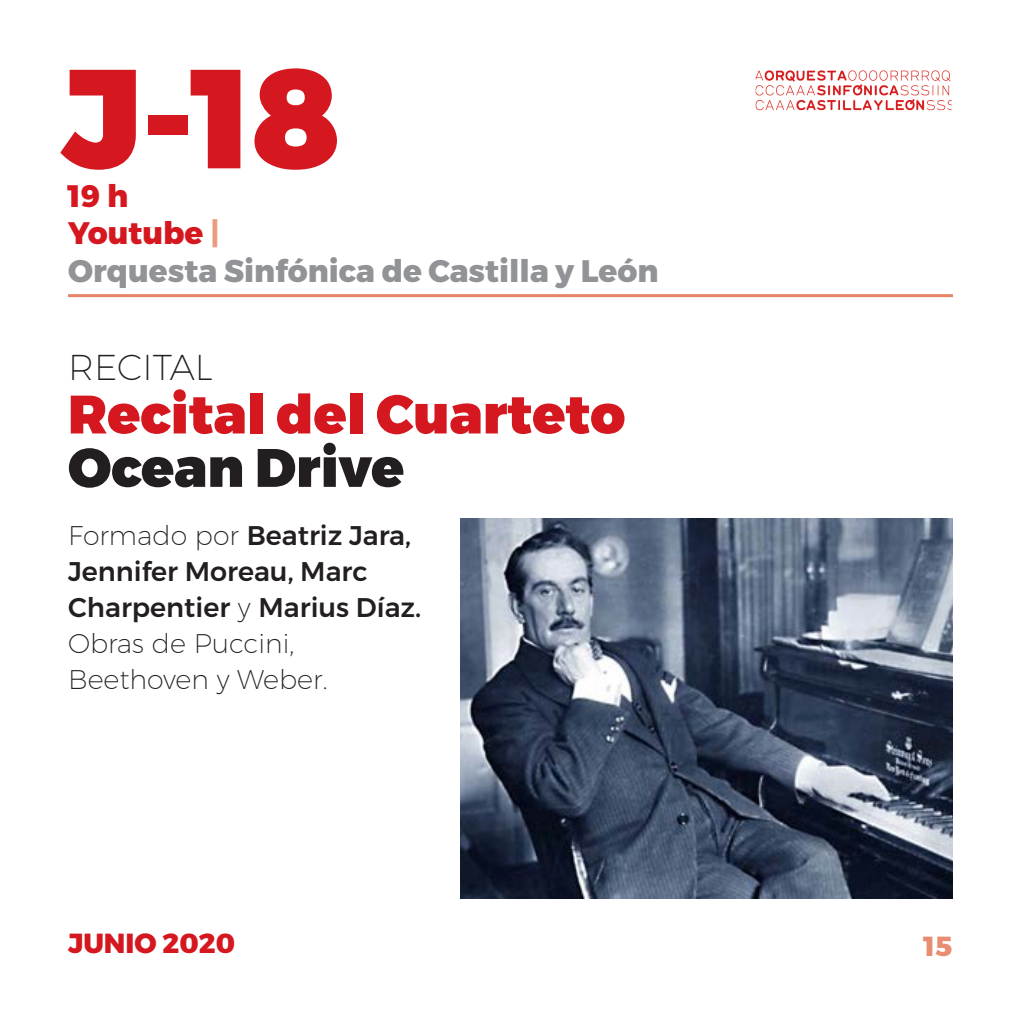
<style>
.page{position:relative;width:1021px;height:1021px;background:#fff}
.page>*{position:absolute;margin:0;border:0;box-sizing:border-box;transform-origin:0 0}
.t1{font:900 140.4px "Montserrat";color:#d5171f}
.t2{font:900 54px/53.4px "Montserrat";color:#d5171f}
.t3{font:200 36px "Montserrat";color:#231f20}
.t4{font:800 31.2px "Montserrat";color:#919396}
.t5{font:800 31.2px "Montserrat";color:#d5171f}
.t6{font:800 27.6px "Montserrat";color:#d5171f}
.t7{font:800 27.6px "Montserrat";color:#e98d72}
.t8{font:500 27px/36px "Montserrat";color:#231f20}
.t9{font:200 27px/36px "Montserrat";color:#231f20}
.s1{color:#ec9a80}
.s2{color:#231f20}
.s3{font-weight:200}
</style>
<div class="page">
<hr style="left:68px;top:294px;width:884px;height:3px;background:#e78467">
<img style="left:460px;top:518px;width:492px;height:380px">
<img style="left:755px;top:70px;width:197px;height:41px">
<p class="t1" style="left:61px;top:64px;width:283px">J-18</p>
<p class="t5" style="left:68px;top:178px;width:62px">19 h</p>
<p class="t5" style="left:68px;top:215px;width:153px">Youtube <span class="s1">|</span></p>
<p class="t4" style="left:68px;top:253px;width:592px">Orquesta Sinfónica de Castilla y León</p>
<p class="t3" style="left:68px;top:353px;width:146px">RECITAL</p>
<p class="t2" style="left:68px;top:392px;width:558px">Recital del Cuarteto<br><span class="s2">Ocean Drive</span></p>
<p class="t8" style="left:68px;top:519px;width:354px"><span class="s3">Formado por</span> Beatriz Jara,<br>Jennifer Moreau, Marc<br>Charpentier <span class="s3">y</span> Marius Díaz.</p>
<p class="t9" style="left:68px;top:627px;width:261px">Obras de Puccini,<br>Beethoven y Weber.</p>
<p class="t6" style="left:68px;top:927px;width:168px">JUNIO 2020</p>
<p class="t7" style="left:923px;top:930px;width:30px">15</p>
</div>
